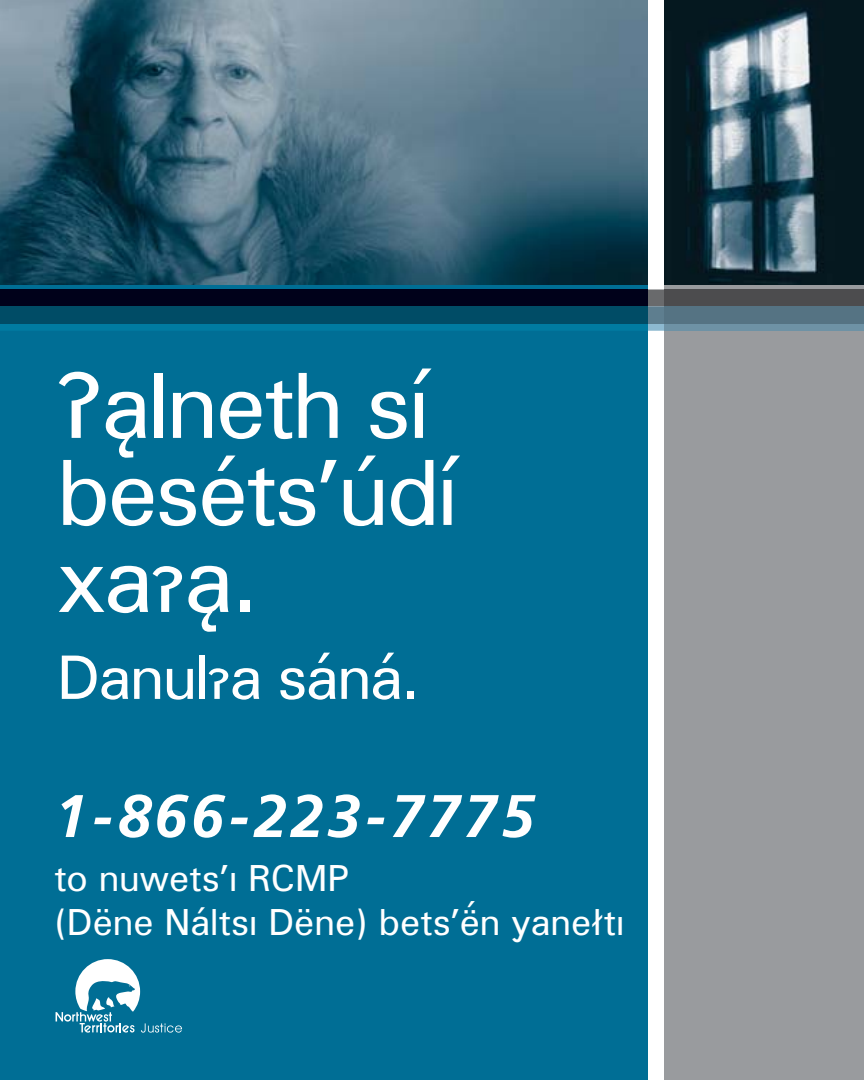
<style>
.page{position:relative;width:864px;height:1080px;background:#fff}
.page>*{position:absolute;margin:0;border:0;box-sizing:border-box;transform-origin:0 0}
.t1{font:90px/87px "Win Mac PS Sophia Dene";letter-spacing:-.03em;color:#fff}
.t2{font:italic 700 60px "Frutiger";letter-spacing:.055em;color:#fff}
.t3{font:60px "Win Mac PS Sophia Dene";letter-spacing:-.03em;color:#fff}
.t4{font:36px/43.2px "Win Mac PS Sophia Dene";color:#fff}
</style>
<div class="page">
<div style="left:664px;top:0;width:200px;height:1080px;background:#999b9e"></div>
<img style="left:664px;top:0;width:200px;height:285px">
<div style="left:0;top:0;width:648px;height:1080px;background:#006e95"></div>
<svg style="left:0;top:289px;width:864px;height:42px"></svg>
<div style="left:664px;top:306px;width:200px;height:18px;background:#557383"></div>
<div style="left:0;top:306px;width:648px;height:18px;background:#004c66"></div>
<img style="left:0;top:0;width:648px;height:285px">
<svg style="left:56px;top:959px;width:126px;height:74px"></svg>
<h1 class="t1" style="left:57px;top:371px;width:402px">Æâlneth sí beséts’údí xaæâ.</h1>
<h2 class="t3" style="left:57px;top:656px;width:363px">Danulæa sáná.</h2>
<h2 class="t2" style="left:54px;top:792px;width:481px">1-866-223-7775</h2>
<p class="t4" style="left:54px;top:860px;width:572px">to nuwets’i RCMP<br>(Dÿne Náltsi Dÿne) bets’‡n yaneåti</p>
</div>
